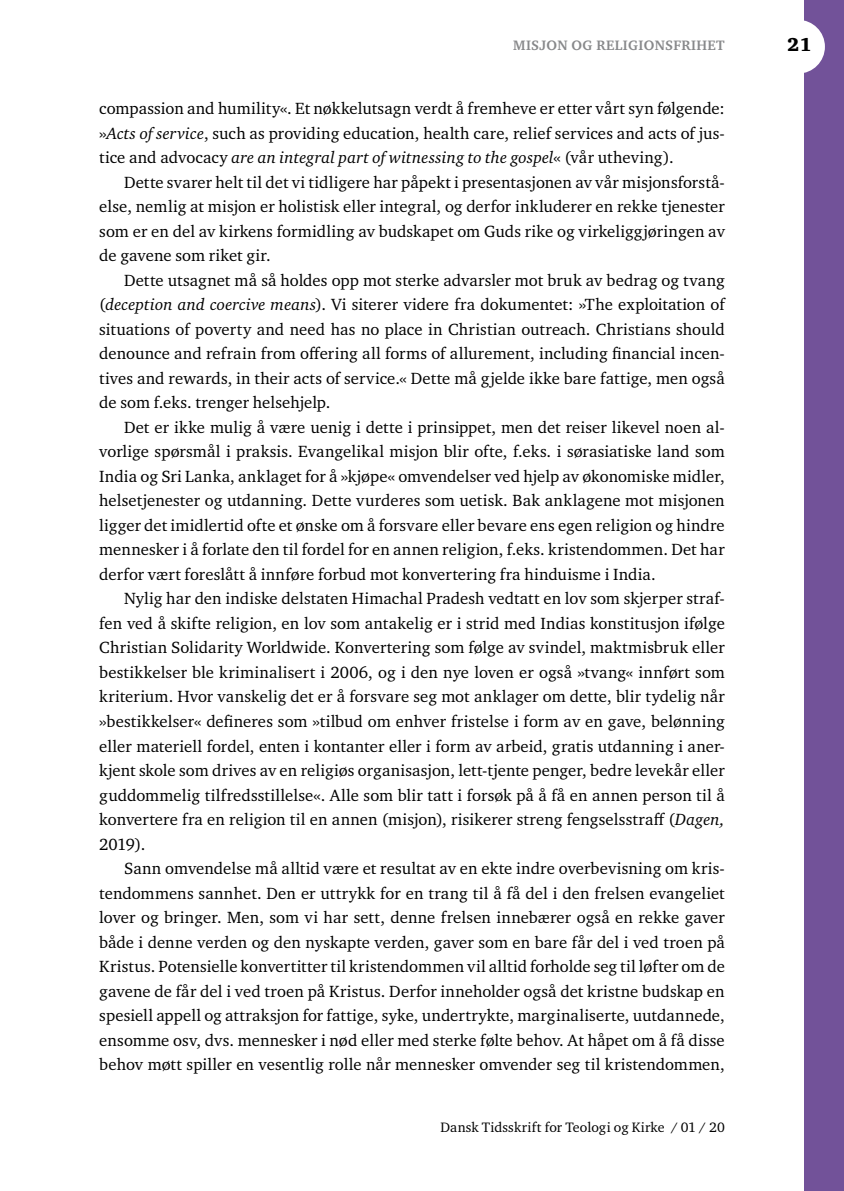
<style>
.page{position:relative;width:844px;height:1191px;background:#fff}
.page>*{position:absolute;margin:0;border:0;box-sizing:border-box;transform-origin:0 0}
.t1{font:900 19.25px "Charter ITC Std";color:#000}
.t2{font:16.62px/24.5px "Charter ITC Std";letter-spacing:.005em;color:#000;text-align:justify}
.t3{font:14px "Charter ITC Std";letter-spacing:.01em;color:#000}
.t4{font:700 14px "Charter ITC Std";letter-spacing:.025em;color:#87888a}
.s1{font-style:italic}
</style>
<div class="page">
<div style="left:804px;top:0;width:39px;height:1191px;background:#725299"></div>
<div style="left:771px;top:20px;width:53px;height:54px;background:#fff;border-radius:50%"></div>
<p class="t4" style="left:513px;top:37px;width:213px">MISJON OG RELIGIONSFRIHET</p>
<p class="t2" style="left:99px;top:96px;width:627px">compassion and humility«. Et nøkkelutsagn verdt å fremheve er etter vårt syn følgende: »<span class="s1">Acts of service</span>, such as providing education, health care, relief services and acts of jus&shy;tice and advocacy <span class="s1">are an integral part of witnessing to the gospel</span>« (vår utheving).</p>
<p class="t2" style="left:99px;top:169px;width:627px;text-indent:25px">Dette svarer helt til det vi tidligere har påpekt i presentasjonen av vår misjonsforstå&shy;else, nemlig at misjon er holistisk eller integral, og derfor inkluderer en rekke tjenester som er en del av kirkens formidling av budskapet om Guds rike og virkeliggjøringen av de gavene som riket gir.</p>
<p class="t2" style="left:99px;top:267px;width:627px;text-indent:25px">Dette utsagnet må så holdes opp mot sterke advarsler mot bruk av bedrag og tvang (<span class="s1">deception and coercive means</span>). Vi siterer videre fra dokumentet: »The exploitation of situations of poverty and need has no place in Christian outreach. Christians should denounce and refrain from offering all forms of allurement, including financial incen&shy;tives and rewards, in their acts of service.« Dette må gjelde ikke bare fattige, men også de som f.eks. trenger helsehjelp.</p>
<p class="t2" style="left:99px;top:414px;width:627px;text-indent:25px">Det er ikke mulig å være uenig i dette i prinsippet, men det reiser likevel noen al&shy;vorlige spørsmål i praksis. Evangelikal misjon blir ofte, f.eks. i sørasiatiske land som India og Sri Lanka, anklaget for å »kjøpe« omvendelser ved hjelp av økonomiske midler, helsetjenester og utdanning. Dette vurderes som uetisk. Bak anklagene mot misjonen ligger det imidlertid ofte et ønske om å forsvare eller bevare ens egen religion og hindre mennesker i å forlate den til fordel for en annen religion, f.eks. kristendommen. Det har derfor vært foreslått å innføre forbud mot konvertering fra hinduisme i India.</p>
<p class="t2" style="left:99px;top:586px;width:627px;text-indent:25px">Nylig har den indiske delstaten Himachal Pradesh vedtatt en lov som skjerper straf&shy;fen ved å skifte religion, en lov som antakelig er i strid med Indias konstitusjon ifølge Christian Solidarity Worldwide. Konvertering som følge av svindel, maktmisbruk eller bestikkelser ble kriminalisert i 2006, og i den nye loven er også »tvang« innført som kriterium. Hvor vanskelig det er å forsvare seg mot anklager om dette, blir tydelig når »bestikkelser« defineres som »tilbud om enhver fristelse i form av en gave, belønning eller materiell fordel, enten i kontanter eller i form av arbeid, gratis utdanning i aner&shy;kjent skole som drives av en religiøs organisasjon, lett-tjente penger, bedre levekår eller guddommelig tilfredsstillelse«. Alle som blir tatt i forsøk på å få en annen person til å konvertere fra en religion til en annen (misjon), risikerer streng fengselsstraff (<span class="s1">Dagen, </span>2019).</p>
<p class="t2" style="left:99px;top:856px;width:627px;text-indent:25px">Sann omvendelse må alltid være et resultat av en ekte indre overbevisning om kris&shy;tendommens sannhet. Den er uttrykk for en trang til å få del i den frelsen evangeliet lover og bringer. Men, som vi har sett, denne frelsen innebærer også en rekke gaver både i denne verden og den nyskapte verden, gaver som en bare får del i ved troen på Kristus. Potensielle konvertitter til kristendommen vil alltid forholde seg til løfter om de gavene de får del i ved troen på Kristus. Derfor inneholder også det kristne budskap en spesiell appell og attraksjon for fattige, syke, undertrykte, marginaliserte, uutdannede, ensomme osv, dvs. mennesker i nød eller med sterke følte behov. At håpet om å få disse behov møtt spiller en vesentlig rolle når mennesker omvender seg til kristendommen,</p>
<p class="t3" style="left:440px;top:1118px;width:286px">Dansk Tidsskrift for Teologi og Kirke / 01 / 20</p>
<p class="t1" style="left:787px;top:33px;width:26px">21</p>
</div>
